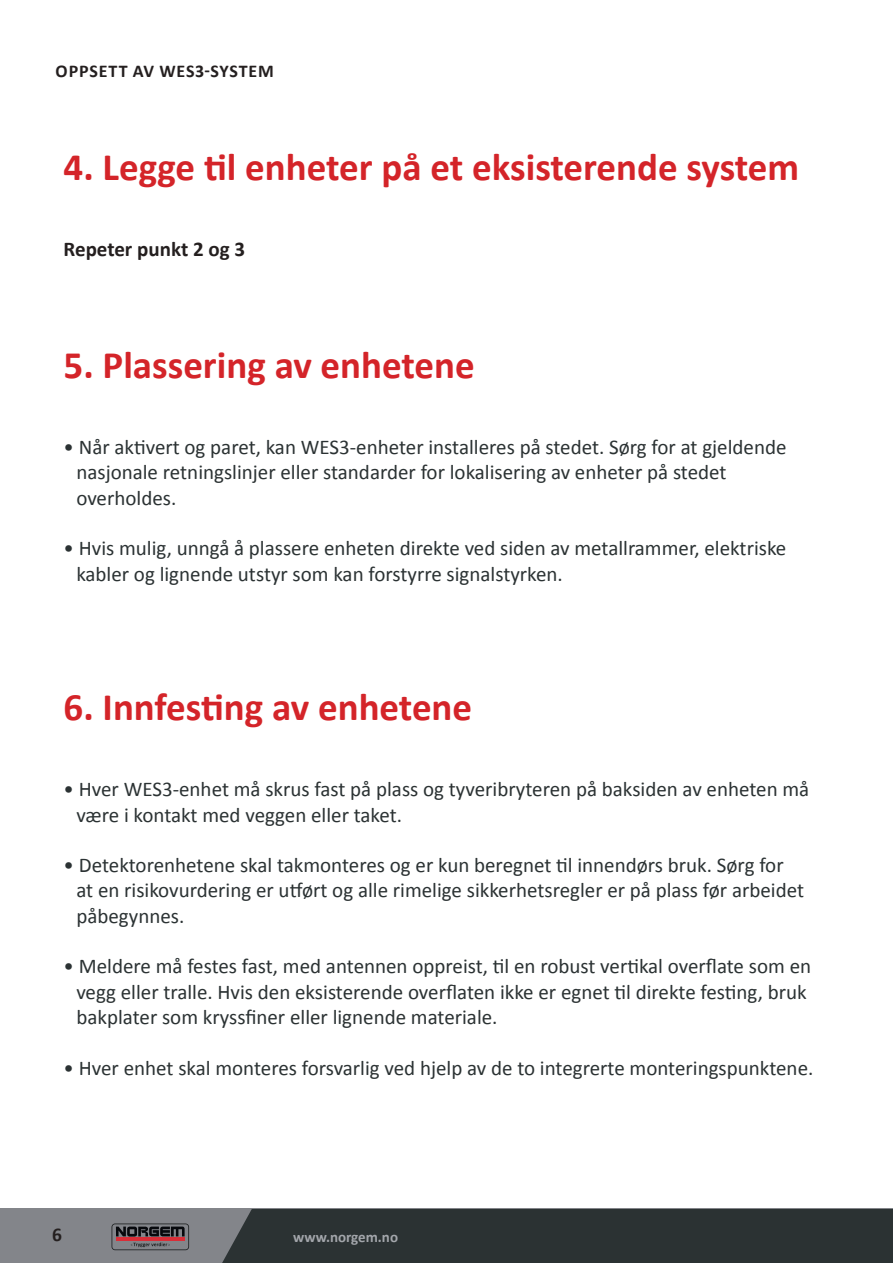
<style>
.page{position:relative;width:893px;height:1263px;background:#fff}
.page>*{position:absolute;margin:0;border:0;box-sizing:border-box;transform-origin:0 0}
.t1{font:700 39px "Calibri";color:#d42429}
.t2{font:21px/25.2px "Calibri";color:#2b3233}
.t3{font:700 21px "Calibri";color:#241f1f}
.t4{font:700 19.5px "Calibri";color:#241f1f}
.t5{font:700 18px "Calibri";letter-spacing:.05em;color:#241f1f}
.t6{font:700 15px "Calibri";color:#a3a6ab}
</style>
<div class="page">
<div style="left:0;top:1209px;width:893px;height:54px;background:#83858a"></div>
<div style="left:222px;top:1209px;width:671px;height:54px;background:#2b3233"></div>
<svg style="left:112px;top:1223px;width:77px;height:27px"></svg>
<p class="t5" style="left:56px;top:60px;width:220px">OPPSETT AV WES3-SYSTEM</p>
<h1 class="t1" style="left:64px;top:142px;width:737px">4. Legge til enheter på et eksisterende system</h1>
<p class="t3" style="left:64px;top:236px;width:183px">Repeter punkt 2 og 3</p>
<h1 class="t1" style="left:64px;top:340px;width:413px">5. Plassering av enhetene</h1>
<p class="t2" style="left:76px;top:435px;width:712px;text-indent:-13px">• Når aktivert og paret, kan WES3-enheter installeres på stedet. Sørg for at gjeldende nasjonale retningslinjer eller standarder for lokalisering av enheter på stedet overholdes.</p>
<p class="t2" style="left:76px;top:536px;width:711px;text-indent:-13px">• Hvis mulig, unngå å plassere enheten direkte ved siden av metallrammer, elektriske kabler og lignende utstyr som kan forstyrre signalstyrken.</p>
<h1 class="t1" style="left:64px;top:682px;width:410px">6. Innfesting av enhetene</h1>
<p class="t2" style="left:76px;top:777px;width:734px;text-indent:-13px">• Hver WES3-enhet må skrus fast på plass og tyveribryteren på baksiden av enheten må være i kontakt med veggen eller taket.</p>
<p class="t2" style="left:76px;top:853px;width:729px;text-indent:-13px">• Detektorenhetene skal takmonteres og er kun beregnet til innendørs bruk. Sørg for at en risikovurdering er utført og alle rimelige sikkerhetsregler er på plass før arbeidet påbegynnes.</p>
<p class="t2" style="left:76px;top:954px;width:736px;text-indent:-13px">• Meldere må festes fast, med antennen oppreist, til en robust vertikal overflate som en vegg eller tralle. Hvis den eksisterende overflaten ikke er egnet til direkte festing, bruk bakplater som kryssfiner eller lignende materiale.</p>
<p class="t2" style="left:64px;top:1055px;width:751px">• Hver enhet skal monteres forsvarlig ved hjelp av de to integrerte monteringspunktene.</p>
<p class="t4" style="left:52px;top:1222px;width:11px">6</p>
<p class="t6" style="left:293px;top:1228px;width:106px">www.norgem.no</p>
</div>
